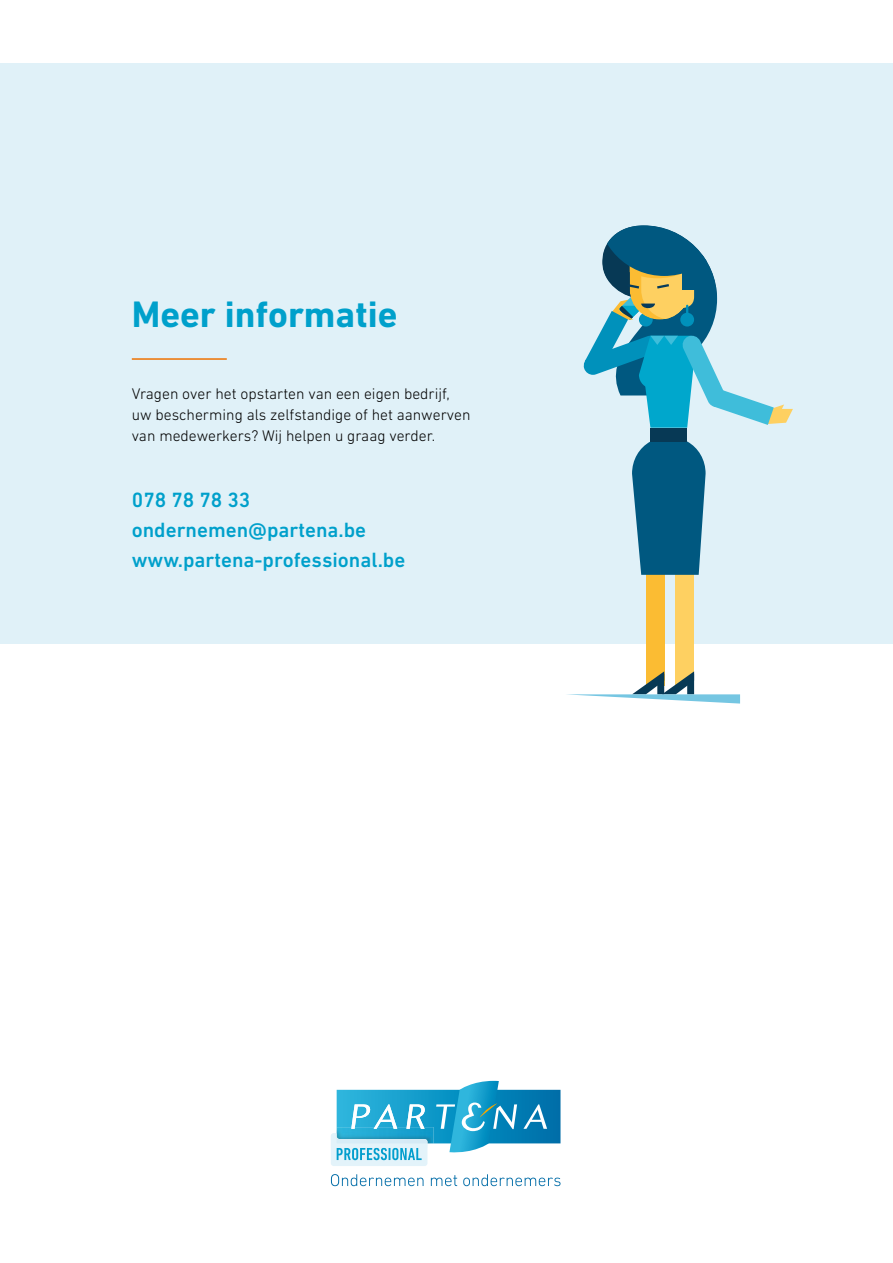
<style>
.page{position:relative;width:893px;height:1263px;background:#fff}
.page>*{position:absolute;margin:0;border:0;box-sizing:border-box;transform-origin:0 0}
.t1{font:700 37.5px "DIN Next LT Pro";color:#00a0cb}
.t2{font:500 21px/30px "DIN Next LT Pro";color:#00a0cb}
.t3{font:300 15.6px/20.9px "DIN Next LT Pro";color:#000}
</style>
<div class="page">
<div style="left:0;top:63px;width:893px;height:580px;background:#e0f1f8"></div>
<div style="left:646px;top:483px;width:18px;height:202px;background:#fbbc33"></div>
<div style="left:676px;top:483px;width:18px;height:202px;background:#fed061"></div>
<svg style="left:632px;top:441px;width:74px;height:134px;background:#1b6a8e"></svg>
<div style="left:650px;top:428px;width:37px;height:13px;background:#073955"></div>
<svg style="left:583px;top:225px;width:210px;height:203px"></svg>
<svg style="left:567px;top:671px;width:173px;height:32px"></svg>
<hr style="left:132px;top:358px;width:95px;height:2px;background:#ee7203">
<svg style="left:331px;top:1174px;width:92px;height:12px"></svg>
<svg style="left:431px;top:1175px;width:26px;height:11px"></svg>
<svg style="left:463px;top:1174px;width:97px;height:12px"></svg>
<div style="left:331px;top:1133px;width:96px;height:33px;background:#e3f3fa;border-radius:3px"></div>
<svg style="left:336px;top:1081px;width:224px;height:79px"></svg>
<h1 class="t1" style="left:132px;top:292px;width:267px">Meer informatie</h1>
<p class="t3" style="left:132px;top:383px;width:340px">Vragen over het opstarten van een eigen bedrijf, uw bescherming als zelfstandige of het aanwerven van medewerkers? Wij helpen u graag verder.</p>
<h2 class="t2" style="left:132px;top:485px;width:275px">078 78 78 33 ondernemen@partena.be www.partena-professional.be</h2>
</div>
